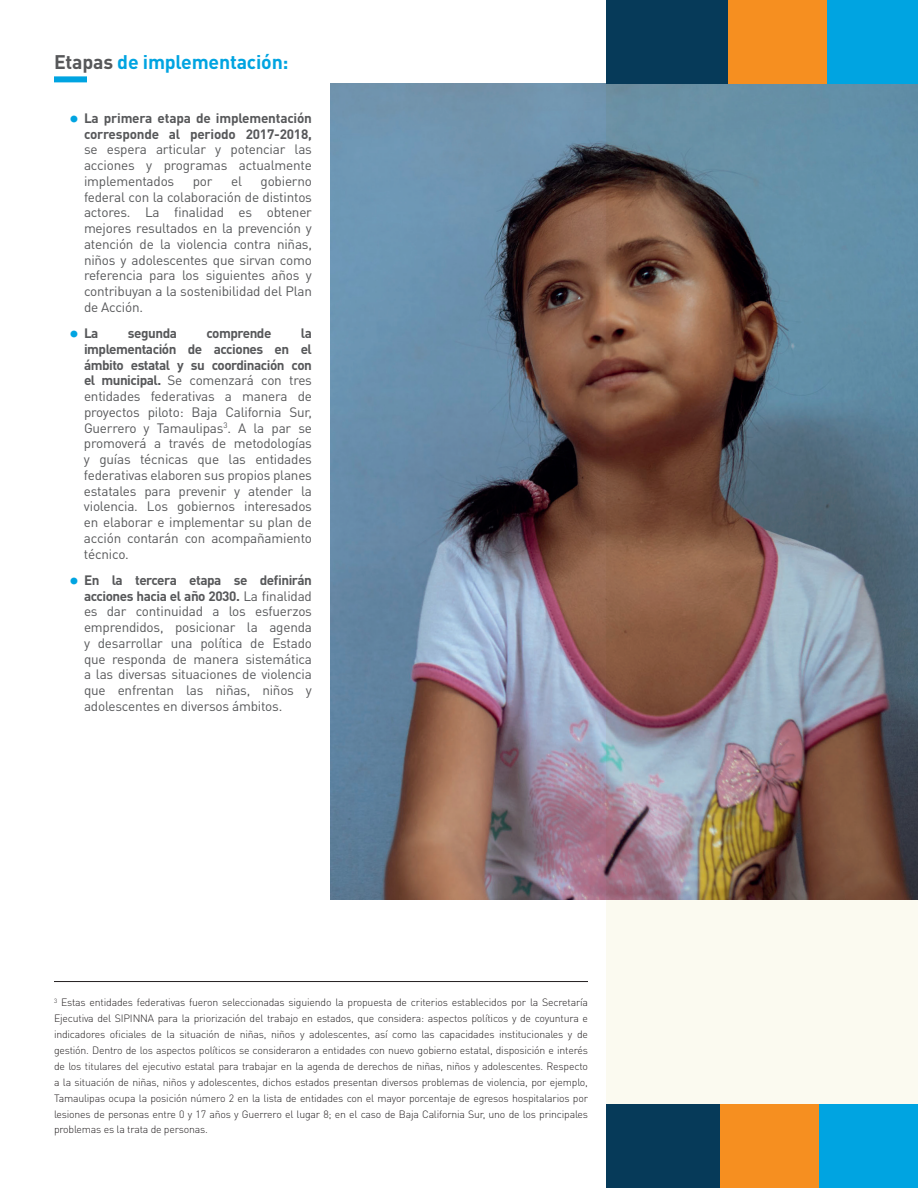
<style>
.page{position:relative;width:918px;height:1188px;background:#fff}
.page>*{position:absolute;margin:0;border:0;box-sizing:border-box;transform-origin:0 0}
.t1{font:700 19.5px "DIN Pro";letter-spacing:-.01em;color:#00a4e1}
.t2{font:13.5px/15.8px "DIN Pro";letter-spacing:-.015em;color:#57585a;text-align:justify}
.t3{font:700 13.5px/15.8px "DIN Pro";letter-spacing:-.015em;color:#57585a;text-align:right}
.t4{font:700 13.5px "DIN Pro";letter-spacing:-.035em;color:#57585a}
.t5{font:300 10.5px/15.9px "DIN Pro";letter-spacing:-.02em;color:#231f20;text-align:justify}
.s1{color:#57585a}
.s2{font-family:"DIN";font-weight:900;font-size:21px;color:#00a4e1}
.s3{font-weight:700}
</style>
<div class="page">
<img style="left:330px;top:83px;width:277px;height:816px">
<img style="left:607px;top:83px;width:311px;height:1022px">
<div style="left:819px;top:1105px;width:99px;height:83px;background:#00a4e1"></div>
<div style="left:720px;top:1105px;width:99px;height:83px;background:#f68f20"></div>
<div style="left:607px;top:1105px;width:113px;height:83px;background:#063a59"></div>
<div style="left:827px;top:0;width:91px;height:83px;background:#00a4e1"></div>
<div style="left:728px;top:0;width:99px;height:83px;background:#f68f20"></div>
<div style="left:606px;top:0;width:122px;height:83px;background:#063a59"></div>
<hr style="left:54px;top:981px;width:534px;height:1px;background:#231f20">
<div style="left:54px;top:76px;width:33px;height:6px;background:#00a4e1"></div>
<h1 class="t1" style="left:54px;top:49px;width:236px"><span class="s1">Etapas</span> de implementación:</h1>
<p class="t3" style="left:69px;top:110px;width:245px"><span class="s2">•</span> La primera etapa de implementación corresponde al periodo 2017-2018,</p>
<p class="t2" style="left:84px;top:141px;width:230px">se espera articular y potenciar las acciones y programas actualmente implementados</p>
<p class="t2" style="left:84px;top:173px;width:230px;text-indent:177px">gobierno federal con la colaboración de distintos actores. La finalidad es obtener mejores resultados en la prevención y atención de la violencia contra niñas, niños y adolescentes que sirvan como referencia para los siguientes años y contribuyan a la sostenibilidad del Plan de Acción.</p>
<p class="t3" style="left:69px;top:325px;width:31px"><span class="s2">•</span> La</p>
<p class="t4" style="left:128px;top:324px;width:51px">segunda</p>
<p class="t4" style="left:206px;top:324px;width:67px">comprende</p>
<p class="t2" style="left:193px;top:173px;width:21px">por</p>
<p class="t2" style="left:231px;top:173px;width:12px">el</p>
<p class="t2" style="left:84px;top:325px;width:230px;text-indent:217px"><span class="s3">la implementación de acciones en el ámbito estatal y su coordinación con el municipal.</span> Se comenzará con tres entidades federativas a manera de proyectos piloto: Baja California Sur, Guerrero y Tamaulipas<sup>3</sup>. A la par se promoverá a través de metodologías y guías técnicas que las entidades federativas elaboren sus propios planes estatales para prevenir y atender la violencia. Los gobiernos interesados en elaborar e implementar su plan de acción contarán con acompañamiento técnico.</p>
<p class="t2" style="left:84px;top:572px;width:230px;text-indent:-15px"><span class="s2">•</span> <span class="s3">En la tercera etapa se definirán acciones hacia el año 2030.</span> La finalidad es dar continuidad a los esfuerzos emprendidos, posicionar la agenda y desarrollar una política de Estado que responda de manera sistemática a las diversas situaciones de violencia que enfrentan las niñas, niños y adolescentes en diversos ámbitos.</p>
<p class="t5" style="left:54px;top:994px;width:536px"><sup>3</sup> Estas entidades federativas fueron seleccionadas siguiendo la propuesta de criterios establecidos por la Secretaría Ejecutiva del SIPINNA para la priorización del trabajo en estados, que considera: aspectos políticos y de coyuntura e indicadores oficiales de la situación de niñas, niños y adolescentes, así como las capacidades institucionales y de gestión. Dentro de los aspectos políticos se consideraron a entidades con nuevo gobierno estatal, disposición e interés de los titulares del ejecutivo estatal para trabajar en la agenda de derechos de niñas, niños y adolescentes. Respecto a la situación de niñas, niños y adolescentes, dichos estados presentan diversos problemas de violencia, por ejemplo, Tamaulipas ocupa la posición número 2 en la lista de entidades con el mayor porcentaje de egresos hospitalarios por lesiones de personas entre 0 y 17 años y Guerrero el lugar 8; en el caso de Baja California Sur, uno de los principales problemas es la trata de personas.</p>
</div>
